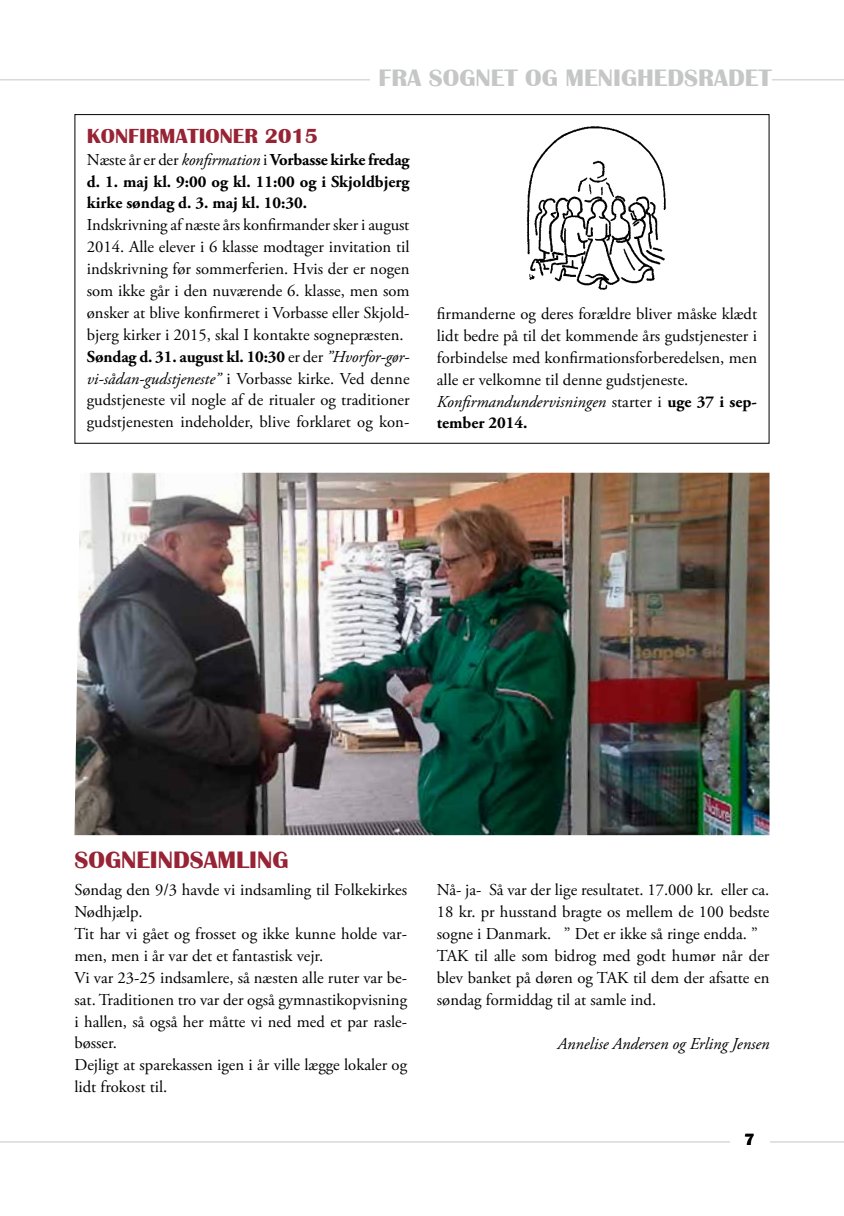
<style>
.page{position:relative;width:844px;height:1216px;background:#fff}
.page>*{position:absolute;margin:0;border:0;box-sizing:border-box;transform-origin:0 0}
.t1{font:700 24.5px "Britannic";color:#c5c6c6;scale:1.04 1}
.t2{font:700 24.5px "Britannic";color:#972335;scale:1.04 1}
.t3{font:700 21px "Britannic";color:#972335;scale:1.04 1}
.t4{font:16.62px/21.9px "Adobe Garamond Pro";color:#000}
.t5{font:700 16.62px/21.9px "Adobe Garamond Pro";color:#000;text-align:justify}
.t6{font:italic 16.62px "Adobe Garamond Pro";color:#000}
.t7{font:700 16.62px "Britannic";color:#000}
.s1{font-weight:400}
.s2{font-weight:400;font-style:italic}
.s3{font-weight:700}
.s4{font-style:italic}
</style>
<div class="page">
<hr style="left:0;top:79px;width:843px;height:1px;background:#c5c6c6">
<hr style="left:0;top:1141px;width:843px;height:1px;background:#c5c6c6">
<div style="left:729px;top:1134px;width:40px;height:39px;background:#fff"></div>
<div style="left:369px;top:69px;width:402px;height:41px;background:#fff"></div>
<img style="left:526px;top:126px;width:140px;height:164px">
<img style="left:74px;top:472px;width:695px;height:363px">
<h1 class="t1" style="left:378px;top:64px;width:379px">FRA SOGNET OG MENIGHEDSRADET</h1>
<p class="t3" style="left:87px;top:124px;width:141px">KONFIRMATIONER</p>
<p class="t3" style="left:265px;top:124px;width:53px">2015</p>
<p class="t5" style="left:87px;top:149px;width:324px"><span class="s1">Næste år er der</span> <span class="s2">konfirmation</span> <span class="s1">i</span> Vorbasse kirke fredag d. 1. maj kl. 9:00 og kl. 11:00 og i Skjoldbjerg kirke søndag d. 3. maj kl. 10:30.</p>
<p class="t4" style="left:87px;top:215px;width:324px">Indskrivning af næste års konfirmander sker i august 2014. Alle elever i 6 klasse modtager invitation til indskrivning før sommerferien. Hvis der er nogen som ikke går i den nuværende 6. klasse, men som ønsker at blive konfirmeret i Vorbasse eller Skjold&shy;bjerg kirker i 2015, skal I kontakte sognepræsten.<br><span class="s3">Søndag d. 31. august kl. 10:30</span> er der <span class="s4">”Hvorfor-gør&shy;vi-sådan-gudstjeneste”</span> i Vorbasse kirke. Ved denne gudstjeneste vil nogle af de ritualer og traditioner gudstjenesten indeholder, blive forklaret og kon-</p>
<p class="t4" style="left:437px;top:303px;width:321px">firmanderne og deres forældre bliver måske klædt lidt bedre på til det kommende års gudstjenester i forbindelse med konfirmationsforberedelsen, men alle er velkomne til denne gudstjeneste.<br><span class="s4">Konfirmandundervisningen</span> starter i <span class="s3">uge 37 i sep&shy;tember 2014.</span></p>
<h1 class="t2" style="left:74px;top:845px;width:207px">SOGNEINDSAMLING</h1>
<p class="t4" style="left:74px;top:879px;width:334px">Søndag den 9/3 havde vi indsamling til Folkekirkes Nødhjælp.<br>Tit har vi gået og frosset og ikke kunne holde var&shy;men, men i år var det et fantastisk vejr.<br>Vi var 23-25 indsamlere, så næsten alle ruter var be&shy;sat. Traditionen tro var der også gymnastikopvisning i hallen, så også her måtte vi ned med et par rasle&shy;bøsser.<br>Dejligt at sparekassen igen i år ville lægge lokaler og lidt frokost til.</p>
<p class="t4" style="left:437px;top:879px;width:334px">Nå- ja- Så var der lige resultatet. 17.000 kr. eller ca.<br>18 kr. pr husstand bragte os mellem de 100 bedste sogne i Danmark. ” Det er ikke så ringe endda. ” TAK til alle som bidrog med godt humør når der blev banket på døren og TAK til dem der afsatte en søndag formiddag til at samle ind.</p>
<p class="t6" style="left:557px;top:1033px;width:213px">Annelise Andersen og Erling Jensen</p>
<p class="t7" style="left:744px;top:1130px;width:12px">7</p>
</div>
